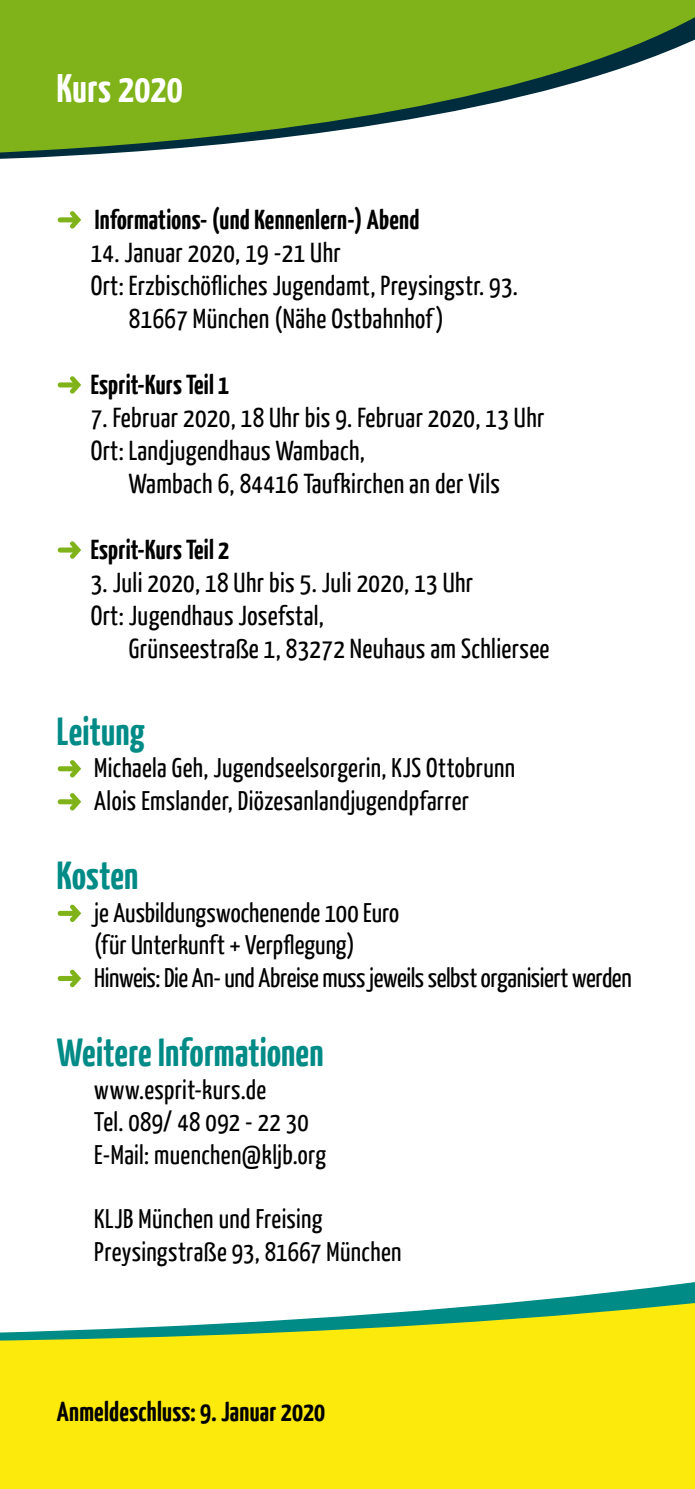
<style>
.page{position:relative;width:695px;height:1489px;background:#fff}
.page>*{position:absolute;margin:0;border:0;box-sizing:border-box;transform-origin:0 0}
.t1{font:700 40px "BDKJ";color:#fff}
.t2{font:700 39.25px "BDKJ";letter-spacing:-.005em;color:#008b86}
.t3{font:27.5px/33px "BDKJ";color:#000}
.t4{font:700 27.5px "BDKJ";color:#000}
.t5{font:27px/32.5px "BDKJ";letter-spacing:-.005em;color:#000}
</style>
<div class="page">
<svg style="left:0;top:0;width:694px;height:159px;fill:#80b31a"></svg>
<svg style="left:0;top:1282px;width:694px;height:206px;background:#ebe639"></svg>
<svg style="left:58px;top:969px;width:23px;height:18px"></svg>
<svg style="left:58px;top:904px;width:23px;height:18px"></svg>
<svg style="left:58px;top:793px;width:23px;height:17px"></svg>
<svg style="left:58px;top:760px;width:23px;height:17px"></svg>
<svg style="left:58px;top:541px;width:23px;height:17px"></svg>
<svg style="left:58px;top:376px;width:23px;height:17px"></svg>
<svg style="left:58px;top:211px;width:23px;height:17px"></svg>
<h1 class="t1" style="left:57px;top:62px;width:128px">Kurs 2020</h1>
<p class="t4" style="left:95px;top:201px;width:326px">Informations- (und Kennenlern-) Abend</p>
<p class="t3" style="left:91px;top:235px;width:252px">14. Januar 2020, 19 -21 Uhr</p>
<p class="t3" style="left:91px;top:268px;width:429px">Ort: Erzbischöfliches Jugendamt, Preysingstr. 93.</p>
<p class="t3" style="left:129px;top:301px;width:317px">81667 München (Nähe Ostbahnhof)</p>
<p class="t4" style="left:91px;top:366px;width:140px">Esprit-Kurs Teil 1</p>
<p class="t3" style="left:91px;top:400px;width:455px">7. Februar 2020, 18 Uhr bis 9. Februar 2020, 13 Uhr</p>
<p class="t3" style="left:91px;top:433px;width:276px">Ort: Landjugendhaus Wambach,</p>
<p class="t3" style="left:129px;top:466px;width:373px">Wambach 6, 84416 Taufkirchen an der Vils</p>
<p class="t4" style="left:91px;top:531px;width:140px">Esprit-Kurs Teil 2</p>
<p class="t3" style="left:91px;top:565px;width:384px">3. Juli 2020, 18 Uhr bis 5. Juli 2020, 13 Uhr<br>Ort: Jugendhaus Josefstal,</p>
<p class="t3" style="left:129px;top:631px;width:422px">Grünseestraße 1, 83272 Neuhaus am Schliersee</p>
<h2 class="t2" style="left:57px;top:705px;width:90px">Leitung</h2>
<p class="t5" style="left:94px;top:750px;width:423px">Michaela Geh, Jugendseelsorgerin, KJS Ottobrunn<br>Alois Emslander, Diözesanlandjugendpfarrer</p>
<h2 class="t2" style="left:57px;top:849px;width:84px">Kosten</h2>
<p class="t5" style="left:94px;top:895px;width:539px">je Ausbildungswochenende 100 Euro<br>(für Unterkunft + Verpflegung)<br>Hinweis: Die An- und Abreisemuss jeweils selbst organisiert werden</p>
<h2 class="t2" style="left:57px;top:1026px;width:269px">Weitere Informationen</h2>
<p class="t5" style="left:94px;top:1071px;width:234px">www.esprit-kurs.de<br>Tel. 089/ 48 092 - 22 30<br>E-Mail: muenchen@kljb.org</p>
<p class="t5" style="left:94px;top:1201px;width:309px">KLJB München und Freising<br>Preysingstraße 93, 81667 München</p>
<p class="t4" style="left:57px;top:1392px;width:270px">Anmeldeschluss: 9.Januar 2020</p>
</div>
